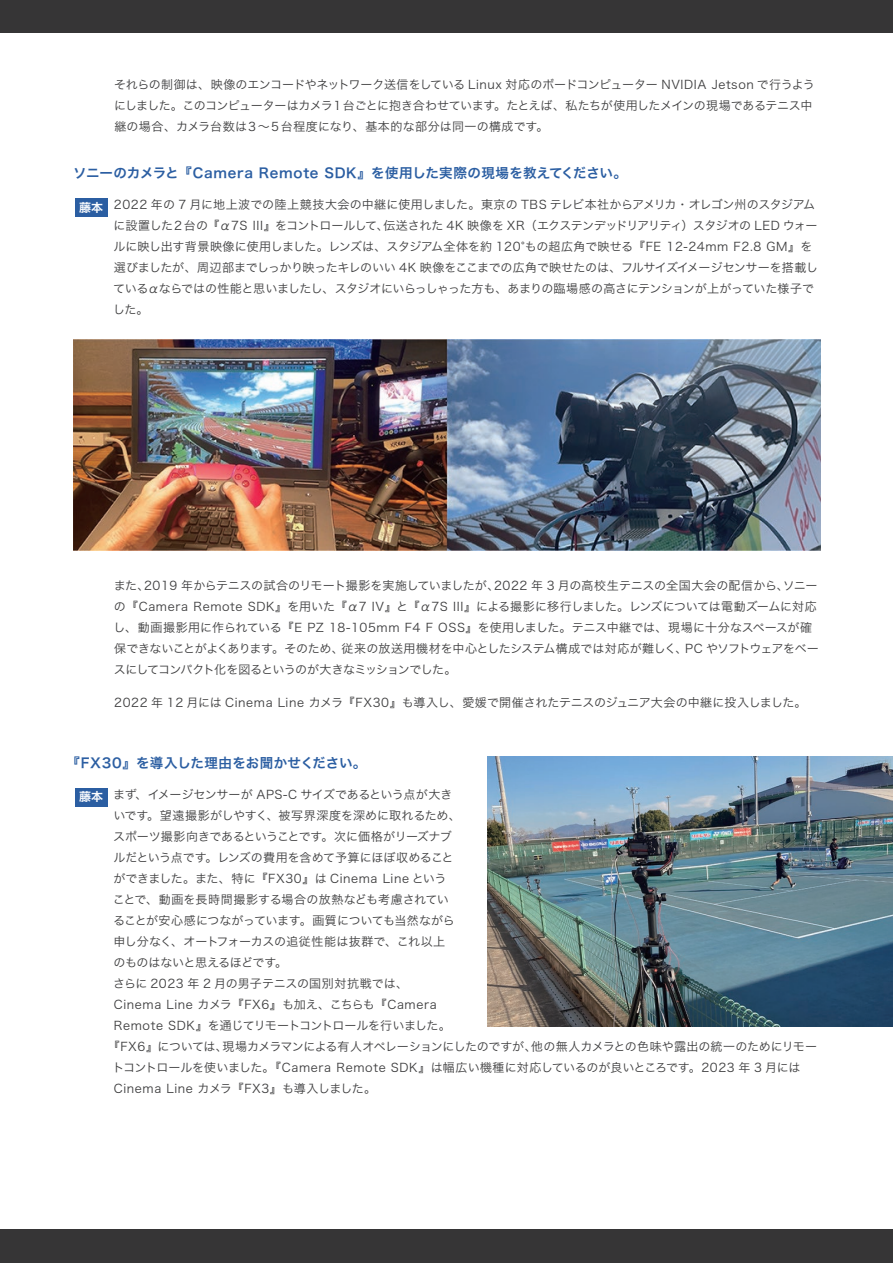
<style>
.page{position:relative;width:893px;height:1263px;background:#fff}
.page>*{position:absolute;margin:0;border:0;box-sizing:border-box;transform-origin:0 0}
.t1{font:13.5px "Hira Kaku Pro W6";letter-spacing:.02em;color:#2b5ea2}
.t2{font:12px/21px "Hira Kaku Pro W3";letter-spacing:-.015em;color:#3e3e3f}
.t3{font:12px "Hira Kaku Pro W3";letter-spacing:.005em;color:#3e3e3f}
.t4{font:12px "Hira Kaku Pro W3";letter-spacing:.05em;color:#3e3e3f}
.t5{font:12px "Hira Kaku Pro W3";letter-spacing:.01em;color:#3e3e3f}
.t6{font:12px "Hira Kaku Pro W3";letter-spacing:.015em;color:#3e3e3f}
.t7{font:12px "Hira Kaku Pro W6";color:#fff}
.s1{font-family:"Hira Kaku Pro W6";color:#fff}
</style>
<div class="page">
<div style="left:75px;top:198px;width:32px;height:19px;background:#2b5ea2"></div>
<img style="left:74px;top:340px;width:746px;height:210px">
<img style="left:488px;top:756px;width:405px;height:271px">
<div style="left:0;top:0;width:893px;height:33px;background:#363536"></div>
<div style="left:0;top:1229px;width:893px;height:34px;background:#363536"></div>
<div style="left:75px;top:788px;width:32px;height:18px;background:#2b5ea2"></div>
<p class="t2" style="left:114px;top:73px;width:702px">それらの制御は、映像のエンコードやネットワーク送信をしている Linux 対応のボードコンピューター NVIDIA Jetson で行うようにしました。このコンピューターはカメラ１台ごとに抱き合わせています。たとえば、私たちが使用したメインの現場であるテニス中継の場合、カメラ台数は３～５台程度になり、基本的な部分は同一の構成です。</p>
<p class="t1" style="left:73px;top:160px;width:555px">ソニーのカメラと『Camera Remote SDK』を使用した実際の現場を教えてください。</p>
<p class="t2" style="left:113px;top:193px;width:707px;text-indent:-34px"><span class="s1">藤本</span> 2022 年の 7 月に地上波での陸上競技大会の中継に使用しました。東京の TBS テレビ本社からアメリカ・オレゴン州のスタジアムに設置した２台の『α7S III』をコントロールして、伝送された 4K 映像を XR（エクステンデッドリアリティ）スタジオの LED ウォールに映し出す背景映像に使用しました。レンズは、スタジアム全体を約 120°もの超広角で映せる『FE 12-24mm F2.8 GM』を選びましたが、周辺部までしっかり映ったキレのいい 4K 映像をここまでの広角で映せたのは、フルサイズイメージセンサーを搭載しているαならではの性能と思いましたし、スタジオにいらっしゃった方も、あまりの臨場感の高さにテンションが上がっていた様子でした。</p>
<p class="t2" style="left:113px;top:574px;width:707px">また、2019 年からテニスの試合のリモート撮影を実施していましたが、2022 年 3 月の高校生テニスの全国大会の配信から、ソニーの『Camera Remote SDK』を用いた『α7 IV』と『α7S III』による撮影に移行しました。レンズについては電動ズームに対応し、動画撮影用に作られている『E PZ 18-105mm F4 F OSS』を使用しました。テニス中継では、現場に十分なスペースが確保できないことがよくあります。そのため、従来の放送用機材を中心としたシステム構成では対応が難しく、PC やソフトウェアをベースにしてコンパクト化を図るというのが大きなミッションでした。</p>
<p class="t3" style="left:114px;top:692px;width:694px">2022 年 12 月には Cinema Line カメラ『FX30』も導入し、愛媛で開催されたテニスのジュニア大会の中継に投入しました。</p>
<p class="t1" style="left:67px;top:751px;width:301px">『FX30』を導入した理由をお聞かせください。</p>
<p class="t7" style="left:79px;top:786px;width:26px">藤本</p>
<p class="t2" style="left:113px;top:783px;width:341px">まず、イメージセンサーが APS-C サイズであるという点が大き</p>
<p class="t2" style="left:113px;top:804px;width:349px">いです。望遠撮影がしやすく、被写界深度を深めに取れるため、</p>
<p class="t2" style="left:113px;top:825px;width:340px">スポーツ撮影向きであるということです。次に価格がリーズナブ</p>
<p class="t2" style="left:113px;top:846px;width:342px">ルだという点です。レンズの費用を含めて予算にほぼ収めること</p>
<p class="t4" style="left:114px;top:867px;width:334px">ができました。また、特に『FX30』は Cinema Line という</p>
<p class="t5" style="left:113px;top:888px;width:337px">ことで、動画を長時間撮影する場合の放熱なども考慮されてい</p>
<p class="t2" style="left:113px;top:909px;width:343px">ることが安心感につながっています。画質についても当然ながら</p>
<p class="t2" style="left:114px;top:930px;width:333px">申し分なく、オートフォーカスの追従性能は抜群で、これ以上</p>
<p class="t2" style="left:113px;top:951px;width:175px">のものはないと思えるほどです。</p>
<p class="t6" style="left:113px;top:972px;width:296px">さらに 2023 年 2 月の男子テニスの国別対抗戦では、</p>
<p class="t4" style="left:114px;top:993px;width:324px">Cinema Line カメラ『FX6』も加え、こちらも『Camera</p>
<p class="t2" style="left:114px;top:1014px;width:338px">Remote SDK』を通じてリモートコントロールを行いました。</p>
<p class="t2" style="left:108px;top:1035px;width:711px">『FX6』については、現場カメラマンによる有人オペレーションにしたのですが、他の無人カメラとの色味や露出の統一のためにリモー</p>
<p class="t3" style="left:112px;top:1057px;width:689px">トコントロールを使いました。『Camera Remote SDK』は幅広い機種に対応しているのが良いところです。2023 年 3 月には</p>
<p class="t4" style="left:114px;top:1078px;width:264px">Cinema Line カメラ『FX3』も導入しました。</p>
</div>
